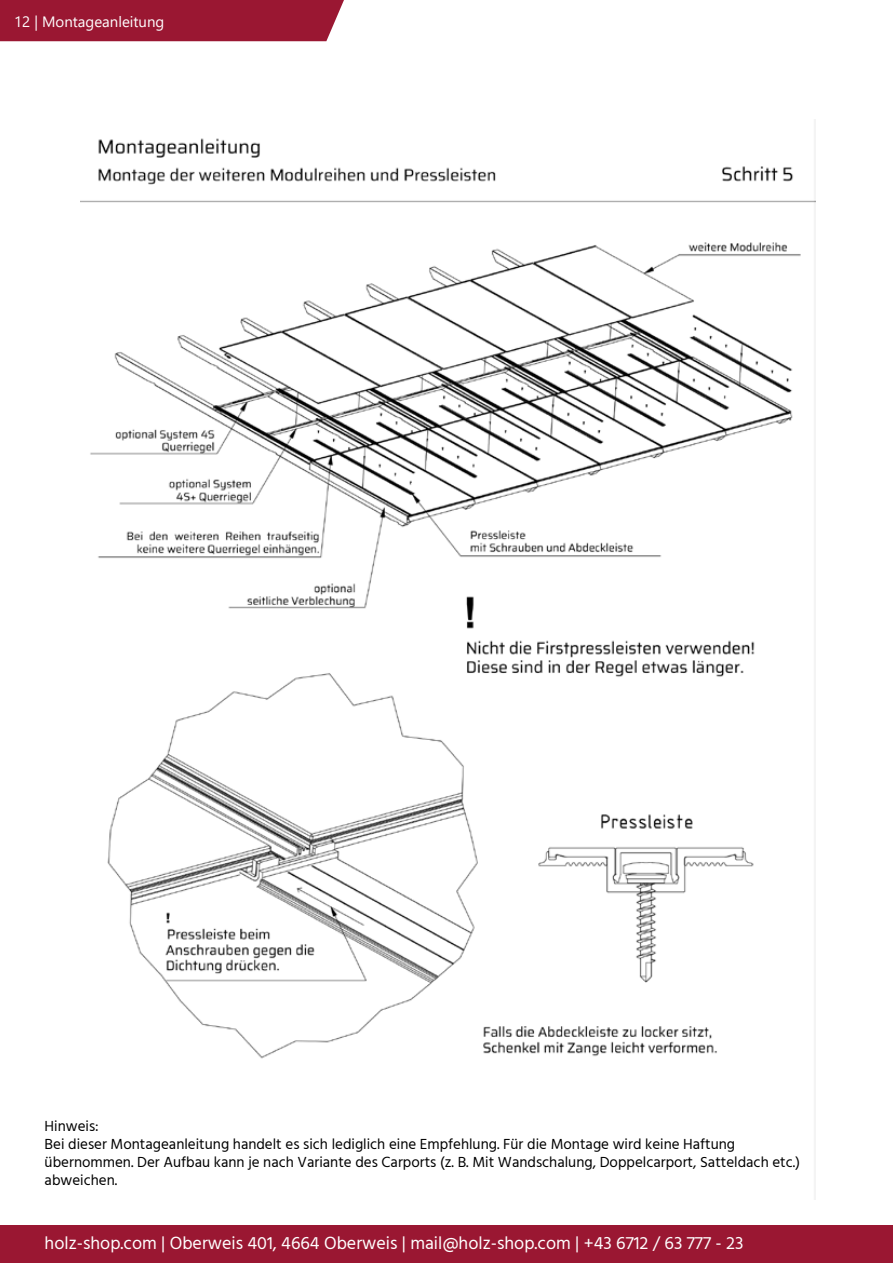
<style>
.page{position:relative;width:893px;height:1263px;background:#fff}
.page>*{position:absolute;margin:0;border:0;box-sizing:border-box;transform-origin:0 0}
.t1{font:18px "Hind Madurai";color:#fff}
.t2{font:15px/18px "Hind Madurai";color:#000}
.t3{font:15px "Segoe UI";color:#fff}
</style>
<div class="page">
<div style="left:0;top:0;width:344px;height:41px;background:#9a1732"></div>
<div style="left:0;top:1225px;width:893px;height:38px;background:#9a1732"></div>
<img style="left:81px;top:119px;width:734px;height:1080px">
<p class="t3" style="left:14px;top:7px;width:152px">12 | Montageanleitung</p>
<p class="t2" style="left:45px;top:1117px;width:757px">Hinweis:<br>Bei dieser Montageanleitung handelt es sich lediglich eine Empfehlung. Für die Montage wird keine Haftung übernommen. Der Aufbau kann je nach Variante des Carports (z. B. Mit Wandschalung, Doppelcarport, Satteldach etc.) abweichen.</p>
<p class="t1" style="left:45px;top:1233px;width:700px">holz-shop.com | Oberweis 401, 4664 Oberweis | mail@holz-shop.com | +43 6712 / 63 777 - 23</p>
</div>
